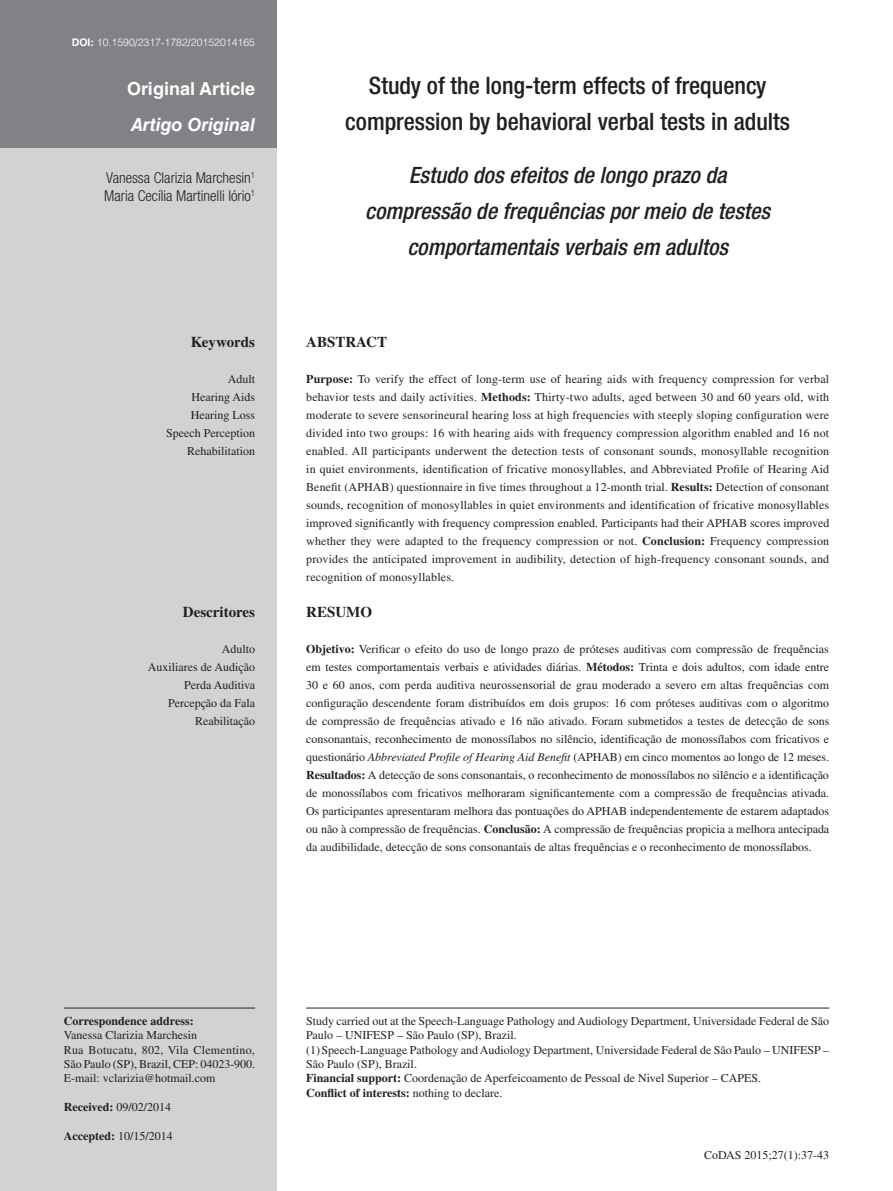
<style>
.page{position:relative;width:893px;height:1191px;background:#fff}
.page>*{position:absolute;margin:0;border:0;box-sizing:border-box;transform-origin:0 0}
._01_0_título_1{font:500 condensed 24px/36px "Helvetica Neue LT Std";color:#231f20;text-align:center}
._01_1_título_2{font:italic 500 condensed 22.5px/36px "Helvetica Neue LT Std";color:#231f20;text-align:center}
.t1{font:700 18px "Helvetica LT Std";color:#fff}
.t2{font:italic 700 18px "Helvetica LT Std";color:#fff}
._02_0_autores{font:300 condensed 15px "Helvetica Neue LT Std";color:#231f20}
._05_1_SUB_1{font:700 15px "Times LT Std";color:#231f20}
._03__1_Titulo_palavr{font:700 15px "Times LT Std";color:#231f20}
._03_0_Resumo{font:12px/18px "Times LT Std";color:#231f20;text-align:justify}
._04_1_Informações{font:12px/14.4px "Times LT Std";color:#231f20}
._04_0_Informações_Pr{font:12px/14.4px "Times LT Std";color:#231f20}
._03_1_Palavras-chave{font:12px "Times LT Std";color:#231f20}
._04_1_Informações-2{font:12px/14.4px "Times LT Std";letter-spacing:.02em;color:#231f20}
._04_1_Informações-3{font:700 12px "Times LT Std";color:#231f20}
._04_0_Informações_Pr-2{font:700 12px "Times LT Std";color:#231f20}
._09_0_Cabeçalho{font:12px "Times LT Std";color:#231f20}
._11_0_DOI{font:300 10.5px "Helvetica LT Std";color:#fff}
.s1{font-weight:700}
.s2{font-style:italic}
.s3{font-weight:400}
</style>
<div class="page">
<div style="left:0;top:0;width:276px;height:1191px;background:#d1d2d4"></div>
<div style="left:0;top:0;width:276px;height:148px;background:#808285"></div>
<hr style="left:64px;top:1007px;width:191px;height:1px;background:#231f20">
<hr style="left:306px;top:1007px;width:523px;height:1px;background:#231f20">
<p class="_11_0_DOI" style="left:72px;top:36px;width:185px"><span class="s1">DOI:</span> 10.1590/2317-1782/20152014165</p>
<h3 class="t1" style="left:127px;top:77px;width:129px">Original Article</h3>
<h3 class="t2" style="left:131px;top:113px;width:126px">Artigo Original</h3>
<p class="_02_0_autores" style="left:106px;top:169px;width:151px">Vanessa Clarizia Marchesin<sup>1</sup></p>
<p class="_02_0_autores" style="left:104px;top:187px;width:152px">Maria Cecília Martinelli Iório<sup>1</sup></p>
<p class="_05_1_SUB_1" style="left:191px;top:333px;width:66px">Keywords</p>
<p class="_03_1_Palavras-chave" style="left:228px;top:372px;width:29px">Adult</p>
<p class="_03_1_Palavras-chave" style="left:191px;top:390px;width:65px">Hearing Aids</p>
<p class="_03_1_Palavras-chave" style="left:191px;top:408px;width:66px">Hearing Loss</p>
<p class="_03_1_Palavras-chave" style="left:166px;top:426px;width:90px">Speech Perception</p>
<p class="_03_1_Palavras-chave" style="left:187px;top:444px;width:70px">Rehabilitation</p>
<p class="_03__1_Titulo_palavr" style="left:183px;top:603px;width:74px">Descritores</p>
<p class="_03_1_Palavras-chave" style="left:222px;top:642px;width:35px">Adulto</p>
<p class="_03_1_Palavras-chave" style="left:148px;top:660px;width:109px">Auxiliares de Audição</p>
<p class="_03_1_Palavras-chave" style="left:184px;top:678px;width:73px">Perda Auditiva</p>
<p class="_03_1_Palavras-chave" style="left:168px;top:696px;width:89px">Percepção da Fala</p>
<p class="_03_1_Palavras-chave" style="left:195px;top:714px;width:61px">Reabilitação</p>
<p class="_01_0_título_1" style="left:345px;top:67px;width:446px">Study of the long-term effects of frequency compression by behavioral verbal tests in adults</p>
<p class="_01_1_título_2" style="left:365px;top:157px;width:406px">Estudo dos efeitos de longo prazo da compressão de frequências por meio de testes comportamentais verbais em adultos</p>
<p class="_05_1_SUB_1" style="left:306px;top:333px;width:82px">ABSTRACT</p>
<p class="_03_0_Resumo" style="left:306px;top:369px;width:525px"><span class="s1">Purpose:</span> To verify the effect of long-term use of hearing aids with frequency compression for verbal behavior tests and daily activities. <span class="s1">Methods:</span> Thirty-two adults, aged between 30 and 60 years old, with moderate to severe sensorineural hearing loss at high frequencies with steeply sloping configuration were divided into two groups: 16 with hearing aids with frequency compression algorithm enabled and 16 not enabled. All participants underwent the detection tests of consonant sounds, monosyllable recognition in quiet environments, identification of fricative monosyllables, and Abbreviated Profile of Hearing Aid Benefit (APHAB) questionnaire in five times throughout a 12-month trial. <span class="s1">Results:</span> Detection of consonant sounds, recognition of monosyllables in quiet environments and identification of fricative monosyllables improved significantly with frequency compression enabled. Participants had their APHAB scores improved whether they were adapted to the frequency compression or not. <span class="s1">Conclusion:</span> Frequency compression provides the anticipated improvement in audibility, detection of high-frequency consonant sounds, and recognition of monosyllables.</p>
<p class="_05_1_SUB_1" style="left:306px;top:603px;width:67px">RESUMO</p>
<p class="_03_0_Resumo" style="left:306px;top:639px;width:525px"><span class="s1">Objetivo:</span> Verificar o efeito do uso de longo prazo de próteses auditivas com compressão de frequências em testes comportamentais verbais e atividades diárias. <span class="s1">Métodos:</span> Trinta e dois adultos, com idade entre 30 e 60 anos, com perda auditiva neurossensorial de grau moderado a severo em altas frequências com configuração descendente foram distribuídos em dois grupos: 16 com próteses auditivas com o algoritmo de compressão de frequências ativado e 16 não ativado. Foram submetidos a testes de detecção de sons consonantais, reconhecimento de monossílabos no silêncio, identificação de monossílabos com fricativos e questionário <span class="s2">Abbreviated Profile of Hearing Aid Benefit</span> (APHAB) em cinco momentos ao longo de 12 meses.<br><span class="s1">Resultados:</span> A detecção de sons consonantais, o reconhecimento de monossílabos no silêncio e a identificação de monossílabos com fricativos melhoraram significantemente com a compressão de frequências ativada.<br>Os participantes apresentaram melhora das pontuações do APHAB independentemente de estarem adaptados ou não à compressão de frequências. <span class="s1">Conclusão:</span> A compressão de frequências propicia a melhora antecipada da audibilidade, detecção de sons consonantais de altas frequências e o reconhecimento de monossílabos.</p>
<p class="_04_0_Informações_Pr-2" style="left:64px;top:1013px;width:131px">Correspondence address:</p>
<p class="_04_1_Informações" style="left:64px;top:1027px;width:135px">Vanessa Clarizia Marchesin</p>
<p class="_04_1_Informações-2" style="left:64px;top:1042px;width:193px">Rua Botucatu, 802, Vila Clementino,<br>São Paulo (SP), Brazil, CEP: 04023-900.</p>
<p class="_04_1_Informações" style="left:64px;top:1071px;width:153px">E-mail: vclarizia@hotmail.com</p>
<p class="_04_1_Informações" style="left:64px;top:1099px;width:109px"><span class="s1">Received:</span> 09/02/2014</p>
<p class="_04_1_Informações" style="left:64px;top:1128px;width:110px"><span class="s1">Accepted:</span> 10/15/2014</p>
<p class="_04_0_Informações_Pr" style="left:306px;top:1013px;width:525px">Study carried out at the Speech-Language Pathology and Audiology Department, Universidade Federal de São<br>Paulo – UNIFESP – São Paulo (SP), Brazil.</p>
<p class="_04_1_Informações" style="left:306px;top:1042px;width:524px">(1)Speech-Language Pathology and Audiology Department, Universidade Federal de São Paulo – UNIFESP –<br>São Paulo (SP), Brazil.</p>
<p class="_04_1_Informações" style="left:306px;top:1071px;width:456px"><span class="s1">Financial support:</span> Coordenação de Aperfeicoamento de Pessoal de Nivel Superior – CAPES.</p>
<p class="_04_1_Informações-3" style="left:306px;top:1085px;width:198px">Conflict of interests: <span class="s3">nothing to declare.</span></p>
<p class="_09_0_Cabeçalho" style="left:704px;top:1148px;width:127px">CoDAS 2015;27(1):37-43</p>
</div>
